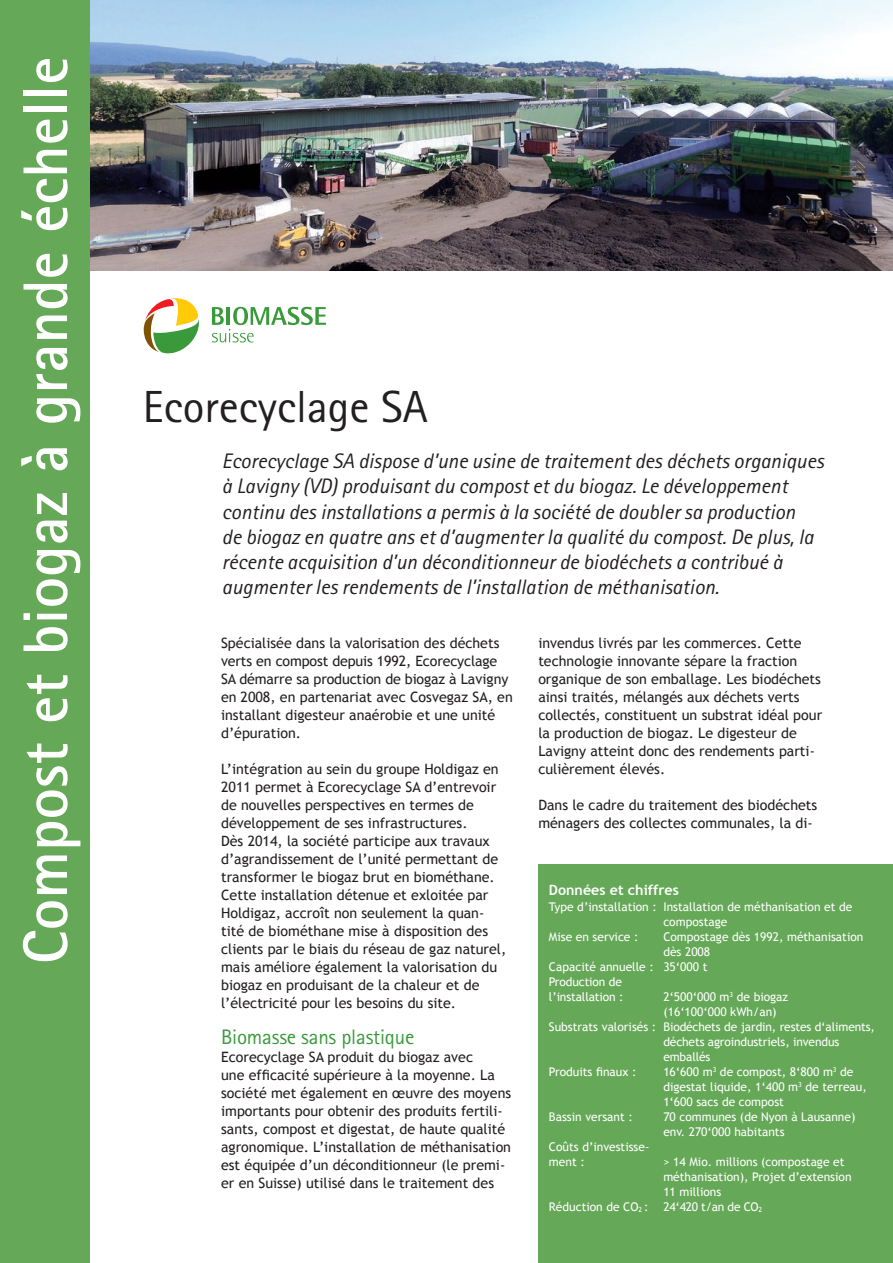
<style>
.page{position:relative;width:893px;height:1263px;background:#fff}
.page>*{position:absolute;margin:0;border:0;box-sizing:border-box;transform-origin:0 0}
.t1{font:700 63px "Rotis Sans Serif Std";color:#fff}
.t2{font:45px "Rotis Sans Serif Std";color:#231f20}
.t3{font:italic 21px/25.2px "Rotis Sans Serif Std";color:#231f20}
.t4{font:21px "Rotis Sans Serif Std";letter-spacing:-.01em;color:#3a9a3b}
.t5{font:14.25px/18px "Trebuchet MS";color:#231f20}
.t6{font:700 14.25px "Trebuchet MS";color:#fff}
.t7{font:12px/15px "Trebuchet MS";color:#fff}
</style>
<div class="page">
<img style="left:89px;top:0;width:804px;height:270px">
<div style="left:0;top:0;width:89px;height:1263px;background:#65a857"></div>
<div style="left:538px;top:864px;width:355px;height:399px;background:#65a857"></div>
<svg style="left:144px;top:298px;width:55px;height:55px"></svg>
<svg style="left:212px;top:307px;width:114px;height:35px"></svg>
<h1 class="t1" style="left:6px;top:964px;width:909px;rotate:-90deg">Compost et biogaz à grande échelle</h1>
<h2 class="t2" style="left:143px;top:380px;width:286px">Ecorecyclage SA</h2>
<p class="t3" style="left:222px;top:449px;width:603px">Ecorecyclage SA dispose d’une usine de traitement des déchets organiques à Lavigny (VD) produisant du compost et du biogaz. Le développement continu des installations a permis à la société de doubler sa production<br>de biogaz en quatre ans et d’augmenter la qualité du compost. De plus, la récente acquisition d’un déconditionneur de biodéchets a contribué à augmenter les rendements de l’installation de méthanisation.</p>
<p class="t5" style="left:221px;top:634px;width:293px">Spécialisée dans la valorisation des déchets verts en compost depuis 1992, Ecorecyclage SA démarre sa production de biogaz à Lavigny en 2008, en partenariat avec Cosvegaz SA, en installant digesteur anaérobie et une unité d’épuration.</p>
<p class="t5" style="left:221px;top:760px;width:287px">L’intégration au sein du groupe Holdigaz en 2011 permet à Ecorecyclage SA d’entrevoir de nouvelles perspectives en termes de développement de ses infrastructures.<br>Dès 2014, la société participe aux travaux d’agrandissement de l’unité permettant de transformer le biogaz brut en biométhane.<br>Cette installation détenue et exloitée par Holdigaz, accroît non seulement la quan&shy;tité de biométhane mise à disposition des clients par le biais du réseau de gaz naturel, mais améliore également la valorisation du biogaz en produisant de la chaleur et de l’électricité pour les besoins du site.</p>
<h3 class="t4" style="left:221px;top:1025px;width:195px">Biomasse sans plastique</h3>
<p class="t5" style="left:221px;top:1048px;width:292px">Ecorecyclage SA produit du biogaz avec<br>une efficacité supérieure à la moyenne. La société met également en œuvre des moyens importants pour obtenir des produits fertili&shy;sants, compost et digestat, de haute qualité agronomique. L’installation de méthanisation est équipée d’un déconditionneur (le premi&shy;er en Suisse) utilisé dans le traitement des</p>
<p class="t5" style="left:538px;top:634px;width:285px">invendus livrés par les commerces. Cette technologie innovante sépare la fraction organique de son emballage. Les biodéchets ainsi traités, mélangés aux déchets verts collectés, constituent un substrat idéal pour la production de biogaz. Le digesteur de Lavigny atteint donc des rendements parti&shy;culièrement élevés.</p>
<p class="t5" style="left:538px;top:796px;width:280px">Dans le cadre du traitement des biodéchets ménagers des collectes communales, la di-</p>
<p class="t6" style="left:549px;top:881px;width:131px">Données et chiffres</p>
<p class="t7" style="left:549px;top:899px;width:109px">Type d’installation :</p>
<p class="t7" style="left:549px;top:929px;width:91px">Mise en service :</p>
<p class="t7" style="left:549px;top:959px;width:106px">Capacité annuelle :<br>Production de l’installation :</p>
<p class="t7" style="left:549px;top:1019px;width:109px">Substrats valorisés :</p>
<p class="t7" style="left:549px;top:1064px;width:89px">Produits finaux :</p>
<p class="t7" style="left:549px;top:1109px;width:85px">Bassin versant :</p>
<p class="t7" style="left:549px;top:1139px;width:102px">Coûts d’investisse&shy;ment :</p>
<p class="t7" style="left:549px;top:1199px;width:101px">Réduction de CO<sub>2</sub> :</p>
<p class="t7" style="left:663px;top:899px;width:202px">Installation de méthanisation et de compostage<br>Compostage dès 1992, méthanisation dès 2008<br>35‘000 t</p>
<p class="t7" style="left:663px;top:989px;width:213px">2‘500‘000 m<sup>3</sup> de biogaz<br>(16‘100‘000 kWh/an)<br>Biodéchets de jardin, restes d‘aliments, déchets agroindustriels, invendus emballés<br>16‘600 m<sup>3</sup> de compost, 8‘800 m<sup>3</sup> de digestat liquide, 1‘400 m<sup>3</sup> de terreau,<br>1‘600 sacs de compost<br>70 communes (de Nyon à Lausanne) env. 270‘000 habitants</p>
<p class="t7" style="left:663px;top:1154px;width:190px">&gt; 14 Mio. millions (compostage et méthanisation), Projet d’extension<br>11 millions<br>24‘420 t/an de CO<sub>2</sub></p>
</div>
